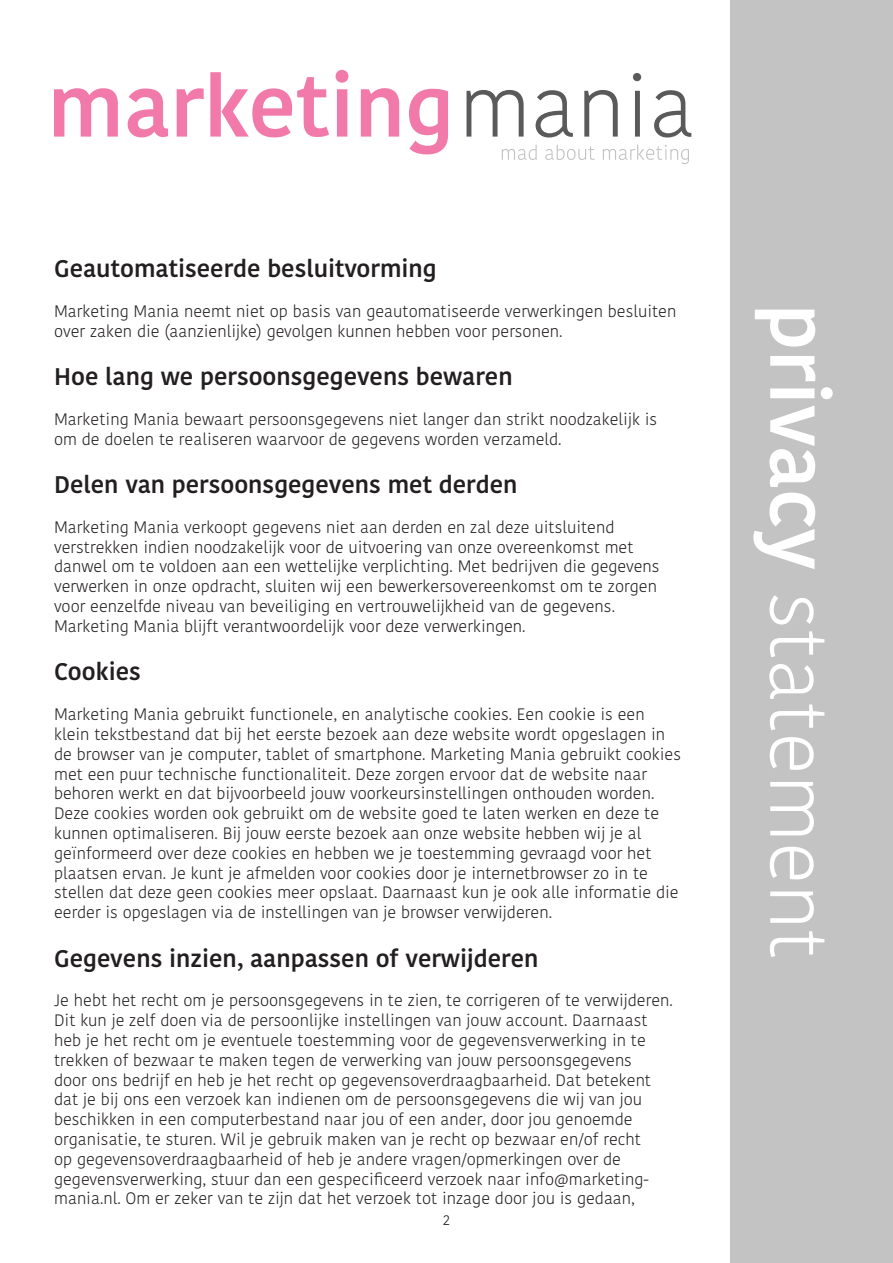
<style>
.page{position:relative;width:893px;height:1263px;background:#fff}
.page>*{position:absolute;margin:0;border:0;box-sizing:border-box;transform-origin:0 0}
.t1{font:300 79.5px "Kohinoor Devanagari";color:#fff}
.t2{font:600 24px "Kohinoor Devanagari";color:#231f20}
.t3{font:300 16.5px/19.8px "Kohinoor Devanagari";color:#231f20}
.t4{font:300 15px "Kohinoor Devanagari";color:#231f20}
.s1{font-weight:600}
</style>
<div class="page">
<div style="left:731px;top:0;width:162px;height:1263px;background:#c3c3c3"></div>
<svg style="left:54px;top:88px;width:64px;height:49px"></svg>
<svg style="left:128px;top:89px;width:40px;height:48px"></svg>
<svg style="left:177px;top:88px;width:27px;height:49px"></svg>
<svg style="left:210px;top:72px;width:119px;height:65px"></svg>
<svg style="left:336px;top:70px;width:12px;height:67px"></svg>
<svg style="left:361px;top:88px;width:38px;height:49px"></svg>
<svg style="left:409px;top:89px;width:39px;height:65px"></svg>
<svg style="left:466px;top:90px;width:58px;height:47px"></svg>
<svg style="left:536px;top:90px;width:37px;height:48px"></svg>
<svg style="left:584px;top:90px;width:34px;height:47px"></svg>
<svg style="left:633px;top:73px;width:8px;height:64px"></svg>
<svg style="left:654px;top:90px;width:37px;height:48px"></svg>
<svg style="left:502px;top:145px;width:35px;height:15px"></svg>
<svg style="left:545px;top:145px;width:50px;height:15px"></svg>
<svg style="left:603px;top:145px;width:86px;height:19px"></svg>
<p class="t2" style="left:54px;top:255px;width:384px">Geautomatiseerde besluitvorming</p>
<p class="t3" style="left:54px;top:301px;width:624px">Marketing Mania neemt niet op basis van geautomatiseerde verwerkingen besluiten over zaken die (aanzienlijke) gevolgen kunnen hebben voor personen.</p>
<p class="t2" style="left:54px;top:363px;width:460px">Hoe lang we persoonsgegevens bewaren</p>
<p class="t3" style="left:54px;top:409px;width:605px">Marketing Mania bewaart persoonsgegevens niet langer dan strikt noodzakelijk is om de doelen te realiseren waarvoor de gegevens worden verzameld.</p>
<p class="t2" style="left:54px;top:471px;width:465px">Delen van persoonsgegevens met derden</p>
<p class="t3" style="left:54px;top:517px;width:607px">Marketing Mania verkoopt gegevens niet aan derden en zal deze uitsluitend verstrekken indien noodzakelijk voor de uitvoering van onze overeenkomst met danwel om te voldoen aan een wettelijke verplichting. Met bedrijven die gegevens verwerken in onze opdracht, sluiten wij een bewerkersovereenkomst om te zorgen voor eenzelfde niveau van beveiliging en vertrouwelijkheid van de gegevens.<br>Marketing Mania blijft verantwoordelijk voor deze verwerkingen.</p>
<p class="t2" style="left:54px;top:658px;width:88px">Cookies</p>
<p class="t3" style="left:54px;top:704px;width:628px">Marketing Mania gebruikt functionele, en analytische cookies. Een cookie is een klein tekstbestand dat bij het eerste bezoek aan deze website wordt opgeslagen in de browser van je computer, tablet of smartphone. Marketing Mania gebruikt cookies met een puur technische functionaliteit. Deze zorgen ervoor dat de website naar behoren werkt en dat bijvoorbeeld jouw voorkeursinstellingen onthouden worden.<br>Deze cookies worden ook gebruikt om de website goed te laten werken en deze te kunnen optimaliseren. Bij jouw eerste bezoek aan onze website hebben wij je al geïnformeerd over deze cookies en hebben we je toestemming gevraagd voor het plaatsen ervan. Je kunt je afmelden voor cookies door je internetbrowser zo in te stellen dat deze geen cookies meer opslaat. Daarnaast kun je ook alle informatie die eerder is opgeslagen via de instellingen van je browser verwijderen.</p>
<p class="t2" style="left:54px;top:944px;width:486px">Gegevens inzien, aanpassen of verwijderen</p>
<p class="t3" style="left:54px;top:991px;width:620px">Je hebt het recht om je persoonsgegevens in te zien, te corrigeren of te verwijderen.<br>Dit kun je zelf doen via de persoonlijke instellingen van jouw account. Daarnaast heb je het recht om je eventuele toestemming voor de gegevensverwerking in te trekken of bezwaar te maken tegen de verwerking van jouw persoonsgegevens<br>door ons bedrijf en heb je het recht op gegevensoverdraagbaarheid. Dat betekent dat je bij ons een verzoek kan indienen om de persoonsgegevens die wij van jou beschikken in een computerbestand naar jou of een ander, door jou genoemde organisatie, te sturen. Wil je gebruik maken van je recht op bezwaar en/of recht<br>op gegevensoverdraagbaarheid of heb je andere vragen/opmerkingen over de gegevensverwerking, stuur dan een gespecificeerd verzoek naar info@marketing&shy;mania.nl. Om er zeker van te zijn dat het verzoek tot inzage door jou is gedaan,</p>
<p class="t4" style="left:443px;top:1211px;width:8px">2</p>
<h1 class="t1" style="left:844px;top:304px;width:657px;rotate:90deg"><span class="s1">privacy</span> statement</h1>
</div>
